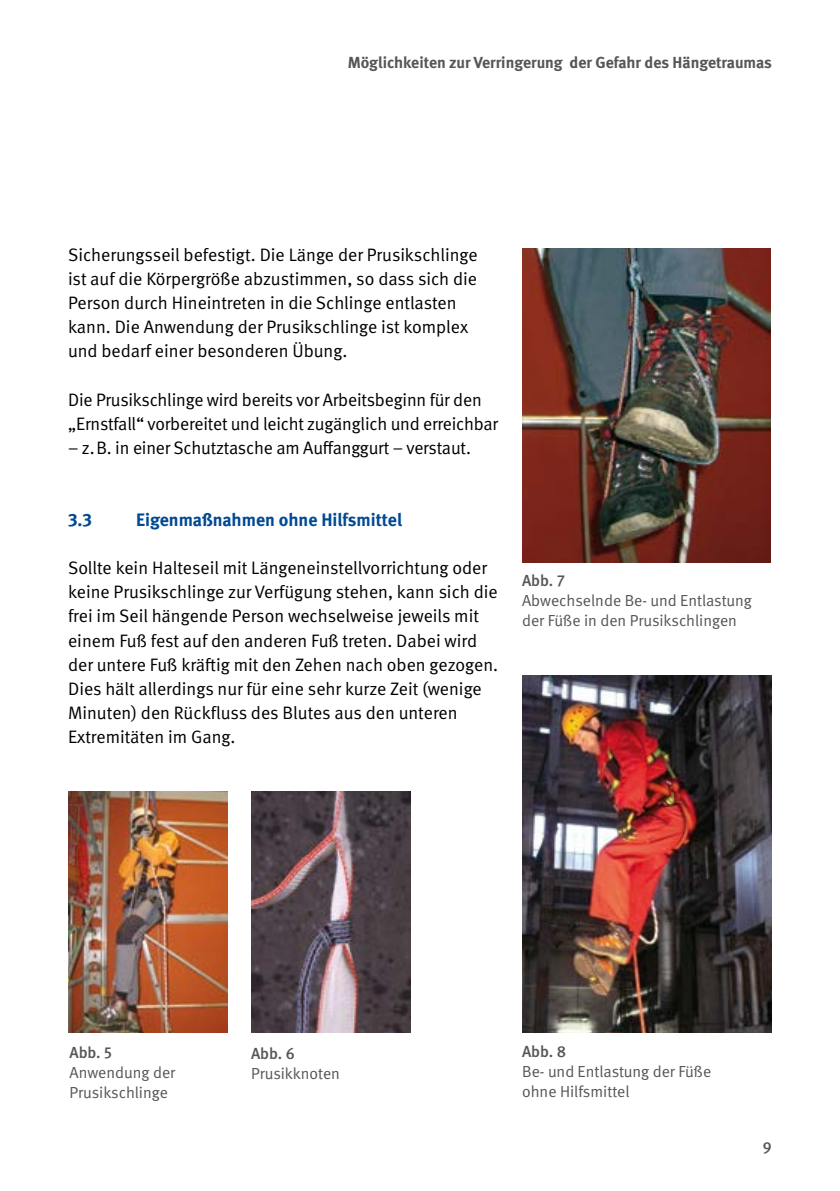
<style>
.page{position:relative;width:840px;height:1191px;background:#fff}
.page>*{position:absolute;margin:0;border:0;box-sizing:border-box;transform-origin:0 0}
.Fließtext{font:18px/24px "DGUV Meta";letter-spacing:-.005em;color:#000}
.t1{font:700 18px "DGUV Meta";color:#004993}
.t2{font:16px/20px "DGUV Meta";color:#565656}
.t3{font:700 16px "DGUV Meta";color:#565656}
.t4{font:500 16px "DGUV Meta";letter-spacing:-.005em;color:#565656}
</style>
<div class="page">
<img style="left:68px;top:791px;width:159px;height:241px">
<img style="left:251px;top:791px;width:159px;height:241px">
<img style="left:522px;top:249px;width:247px;height:313px">
<img style="left:522px;top:675px;width:249px;height:357px">
<p class="t3" style="left:347px;top:53px;width:425px">Möglichkeiten zur Verringerung der Gefahr des Hängetraumas</p>
<p class="Fließtext" style="left:68px;top:243px;width:411px">Sicherungsseil befestigt. Die Länge der Prusikschlinge ist auf die Körpergröße abzustimmen, so dass sich die Person durch Hineintreten in die Schlinge entlasten kann. Die Anwendung der Prusikschlinge ist komplex und bedarf einer besonderen Übung.</p>
<p class="Fließtext" style="left:68px;top:388px;width:431px">Die Prusikschlinge wird bereits vor Arbeitsbeginn für den „Ernstfall“ vorbereitet und leicht zugänglich und erreichbar</p>
<p class="Fließtext" style="left:68px;top:436px;width:404px">– z.B. in einer Schutztasche am Auffanggurt – verstaut.</p>
<h2 class="t1" style="left:68px;top:509px;width:25px">3.3</h2>
<h2 class="t1" style="left:136px;top:509px;width:267px">Eigenmaßnahmen ohne Hilfsmittel</h2>
<p class="Fließtext" style="left:68px;top:556px;width:431px">Sollte kein Halteseil mit Längeneinstellvorrichtung oder keine Prusikschlinge zur Verfügung stehen, kann sich die frei im Seil hängende Person wechselweise jeweils mit einem Fuß fest auf den anderen Fuß treten. Dabei wird der untere Fuß kräftig mit den Zehen nach oben gezogen.<br>Dies hält allerdings nur für eine sehr kurze Zeit (wenige Minuten) den Rückfluss des Blutes aus den unteren Extremitäten im Gang.</p>
<p class="t4" style="left:522px;top:571px;width:44px">Abb. 7</p>
<p class="t2" style="left:522px;top:591px;width:231px">Abwechselnde Be- und Entlastung der Füße in den Prusikschlingen</p>
<p class="t4" style="left:69px;top:1042px;width:44px">Abb. 5</p>
<p class="t2" style="left:69px;top:1062px;width:107px">Anwendung der<br>Prusikschlinge</p>
<p class="t4" style="left:251px;top:1044px;width:45px">Abb. 6</p>
<p class="t2" style="left:251px;top:1063px;width:90px">Prusikknoten</p>
<p class="t4" style="left:522px;top:1042px;width:45px">Abb. 8</p>
<p class="t2" style="left:522px;top:1062px;width:190px">Be- und Entlastung der Füße ohne Hilfsmittel</p>
<p class="t4" style="left:762px;top:1137px;width:10px">9</p>
</div>
